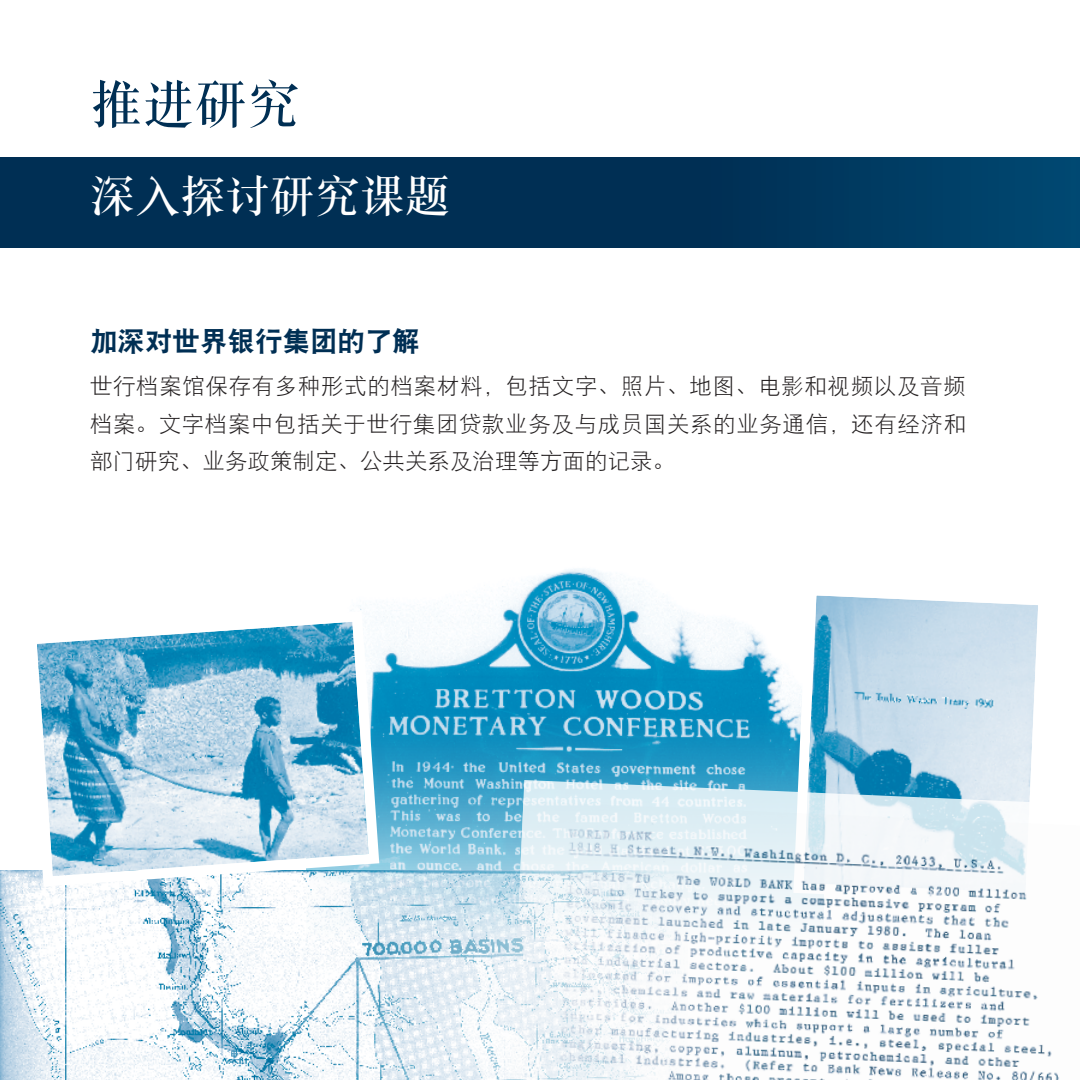
<style>
.page{position:relative;width:1080px;height:1080px;background:#fff}
.page>*{position:absolute;margin:0;border:0;box-sizing:border-box;transform-origin:0 0}
.t1{font:52.5px "DFP Song W7";color:#002f54}
.t2{font:45px "DFP Song W7";color:#fff}
.t3{font:27.5px "DFP Hei W9";color:#002f54}
.t4{font:22.5px/37.5px "DFP Hei W3";letter-spacing:.015em;color:#231f20;text-align:justify}
</style>
<div class="page">
<div style="left:0;top:158px;width:1080px;height:90px;background:linear-gradient(to right,#00294d,#003e65)"></div>
<img style="left:359px;top:568px;width:429px;height:302px">
<svg style="left:788px;top:595px;width:250px;height:185px;background:#b7d6e7"></svg>
<svg style="left:507px;top:780px;width:524px;height:90px;background:#9ccde1"></svg>
<img style="left:511px;top:801px;width:548px;height:279px">
<img style="left:0;top:870px;width:687px;height:210px">
<svg style="left:21px;top:606px;width:364px;height:286px"></svg>
<h1 class="t1" style="left:90px;top:76px;width:211px">推进研究</h1>
<h2 class="t2" style="left:90px;top:172px;width:361px">深入探讨研究课题</h2>
<p class="t3" style="left:90px;top:326px;width:331px">加深对世界银行集团的了解</p>
<p class="t4" style="left:90px;top:367px;width:878px">世行档案馆保存有多种形式的档案材料，包括文字、照片、地图、电影和视频以及音频档案。文字档案中包括关于世行集团贷款业务及与成员国关系的业务通信，还有经济和部门研究、业务政策制定、公共关系及治理等方面的记录。</p>
</div>
